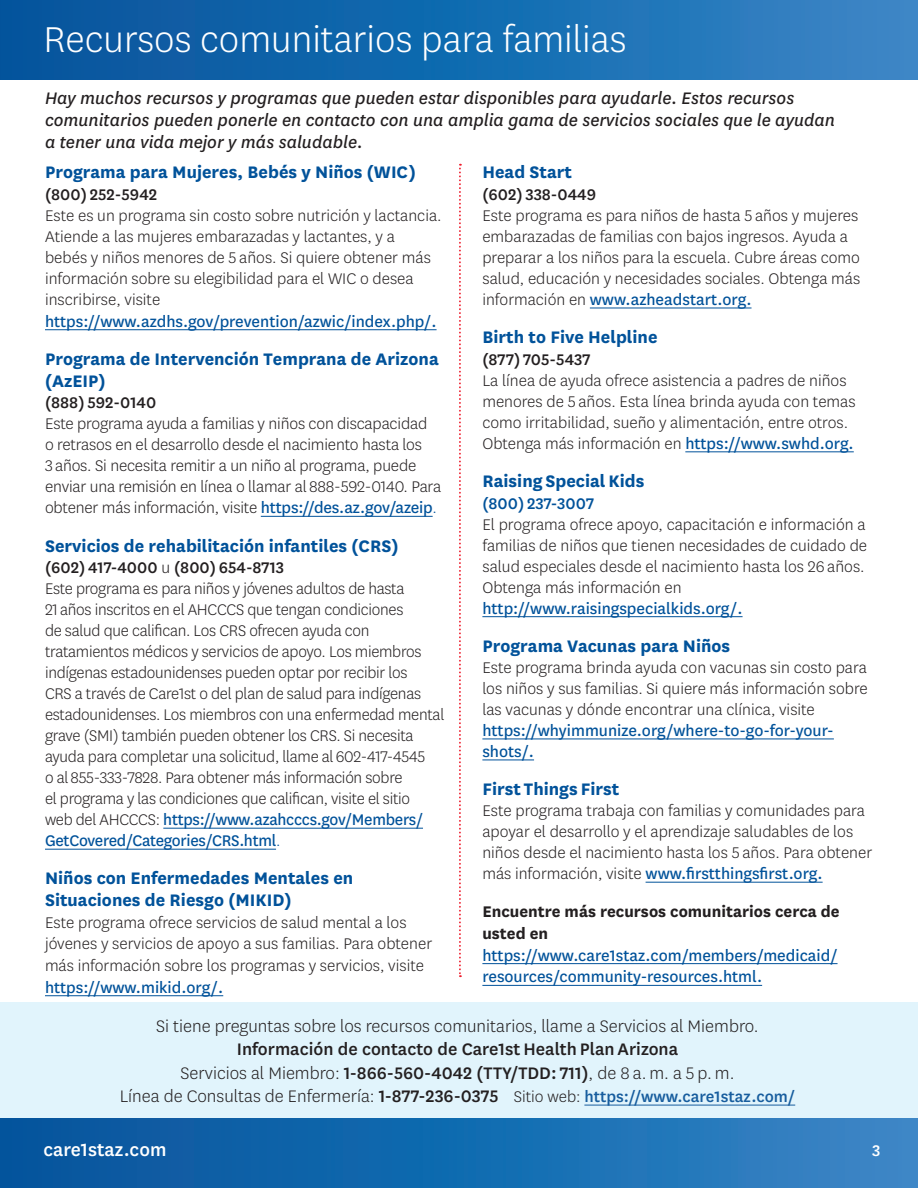
<style>
.page{position:relative;width:918px;height:1188px;background:#fff}
.page>*{position:absolute;margin:0;border:0;box-sizing:border-box;transform-origin:0 0}
.t1{font:300 42px "Centene Sans";color:#fff}
.t2{font:500 21px "Centene Sans";color:#fff}
.t3{font:700 19.5px/21.8px "Centene Sans";color:#01529a}
.t4{font:300 19.5px "Centene Sans";color:#231f20}
.t5{font:italic 19.5px/21.8px "Centene Sans";color:#231f20}
.t6{font:500 19.5px "Centene Sans";color:#231f20}
.t7{font:300 18px/21px "Centene Sans";color:#231f20}
.t8{font:18px/21px "Centene Sans";color:#01529a}
.t9{font:500 18px "Centene Sans";color:#231f20}
.t10{font:700 18px/21.6px "Centene Sans";color:#231f20}
.t11{font:500 18px "Centene Sans";color:#01529a}
.t12{font:500 18px "Centene Sans";color:#fff}
.s1{font-weight:400;color:#01529a}
.s2{color:#01529a}
.s3{font-weight:300}
.s4{font-weight:500}
.s5{font-size:18px}
.s6{font-weight:500;font-size:18px;color:#175d9e}
</style>
<div class="page">
<div style="left:0;top:1003px;width:918px;height:116px;background:#e1f4fc"></div>
<hr style="left:45px;top:329px;width:392px;height:1px;background:#01529a">
<hr style="left:261px;top:516px;width:172px;height:1px;background:#01529a">
<hr style="left:163px;top:828px;width:260px;height:1px;background:#01529a">
<hr style="left:45px;top:849px;width:231px;height:1px;background:#01529a">
<hr style="left:45px;top:995px;width:178px;height:1px;background:#01529a">
<hr style="left:590px;top:308px;width:162px;height:1px;background:#01529a">
<hr style="left:685px;top:451px;width:169px;height:1px;background:#01529a">
<hr style="left:482px;top:616px;width:261px;height:1px;background:#01529a">
<hr style="left:482px;top:739px;width:352px;height:1px;background:#01529a">
<hr style="left:482px;top:760px;width:52px;height:1px;background:#01529a">
<hr style="left:646px;top:882px;width:177px;height:1px;background:#01529a">
<hr style="left:482px;top:963px;width:356px;height:1px;background:#01529a">
<hr style="left:482px;top:985px;width:280px;height:1px;background:#01529a">
<hr style="left:584px;top:1105px;width:211px;height:1px;background:#175d9e">
<svg style="left:459px;top:164px;width:2px;height:813px"></svg>
<div style="left:0;top:1119px;width:918px;height:69px;background:linear-gradient(to right,#00529b,#3586c6)"></div>
<div style="left:0;top:0;width:918px;height:79px;background:linear-gradient(to right,#00529b,#3486c6)"></div>
<p class="t1" style="left:44px;top:13px;width:585px">Recursos comunitarios para familias</p>
<p class="t5" style="left:45px;top:87px;width:792px">Hay muchos recursos y programas que pueden estar disponibles para ayudarle. Estos recursos comunitarios pueden ponerle en contacto con una amplia gama de servicios sociales que le ayudan a tener una vida mejor y más saludable.</p>
<p class="t3" style="left:45px;top:160px;width:372px">Programa para Mujeres, Bebés y Niños (WIC)</p>
<p class="t9" style="left:45px;top:182px;width:114px">(800) 252‑5942</p>
<p class="t7" style="left:45px;top:204px;width:398px">Este es un programa sin costo sobre nutrición y lactancia.<br>Atiende a las mujeres embarazadas y lactantes, y a<br>bebés y niños menores de 5 años. Si quiere obtener más información sobre su elegibilidad para el WIC o desea inscribirse, visite</p>
<p class="t8" style="left:45px;top:310px;width:393px">https://www.azdhs.gov/prevention/azwic/index.php/.</p>
<p class="t3" style="left:45px;top:347px;width:395px">Programa de Intervención Temprana de Arizona (AzEIP)</p>
<p class="t9" style="left:45px;top:391px;width:113px">(888) 592‑0140</p>
<p class="t7" style="left:45px;top:413px;width:398px">Este programa ayuda a familias y niños con discapacidad<br>o retrasos en el desarrollo desde el nacimiento hasta los<br>3 años. Si necesita remitir a un niño al programa, puede enviar una remisión en línea o llamar al 888‑592‑0140. Para obtener más información, visite <span class="s1">https://des.az.gov/azeip</span><span class="s2">.</span></p>
<p class="t3" style="left:45px;top:533px;width:355px">Servicios de rehabilitación infantiles (CRS)</p>
<p class="t9" style="left:45px;top:555px;width:241px">(602) 417‑4000 <span class="s3">u</span> (800) 654‑8713</p>
<p class="t7" style="left:45px;top:578px;width:401px">Este programa es para niños y jóvenes adultos de hasta<br>21 años inscritos en el AHCCCS que tengan condiciones<br>de salud que califican. Los CRS ofrecen ayuda con tratamientos médicos y servicios de apoyo. Los miembros indígenas estadounidenses pueden optar por recibir los<br>CRS a través de Care1st o del plan de salud para indígenas estadounidenses. Los miembros con una enfermedad mental grave (SMI) también pueden obtener los CRS. Si necesita ayuda para completar una solicitud, llame al 602‑417‑4545<br>o al 855‑333‑7828. Para obtener más información sobre<br>el programa y las condiciones que califican, visite el sitio<br>web del AHCCCS: <span class="s1">https://www.azahcccs.gov/Members/ GetCovered/Categories/CRS.html</span><span class="s2">.</span></p>
<p class="t3" style="left:45px;top:866px;width:310px">Niños con Enfermedades Mentales en<br>Situaciones de Riesgo (MIKID)</p>
<p class="t7" style="left:45px;top:911px;width:389px;line-height:21.6px">Este programa ofrece servicios de salud mental a los jóvenes y servicios de apoyo a sus familias. Para obtener más información sobre los programas y servicios, visite</p>
<p class="t8" style="left:45px;top:976px;width:180px">https://www.mikid.org/.</p>
<p class="t3" style="left:482px;top:160px;width:91px">Head Start</p>
<p class="t9" style="left:482px;top:182px;width:115px">(602) 338‑0449</p>
<p class="t7" style="left:482px;top:204px;width:379px">Este programa es para niños de hasta 5 años y mujeres embarazadas de familias con bajos ingresos. Ayuda a preparar a los niños para la escuela. Cubre áreas como salud, educación y necesidades sociales. Obtenga más información en <span class="s1">www.azheadstart.org.</span></p>
<p class="t3" style="left:482px;top:325px;width:177px">Birth to Five Helpline</p>
<p class="t9" style="left:482px;top:347px;width:110px">(877) 705‑5437</p>
<p class="t7" style="left:482px;top:369px;width:375px">La línea de ayuda ofrece asistencia a padres de niños menores de 5 años. Esta línea brinda ayuda con temas como irritabilidad, sueño y alimentación, entre otros.<br>Obtenga más información en <span class="s1">https://www.swhd.org.</span></p>
<p class="t3" style="left:482px;top:469px;width:164px">Raising Special Kids</p>
<p class="t11" style="left:482px;top:491px;width:113px">(800) 237‑3007</p>
<p class="t7" style="left:482px;top:513px;width:386px">El programa ofrece apoyo, capacitación e información a familias de niños que tienen necesidades de cuidado de salud especiales desde el nacimiento hasta los 26 años.<br>Obtenga más información en</p>
<p class="t8" style="left:482px;top:597px;width:262px">http://www.raisingspecialkids.org/.</p>
<p class="t3" style="left:482px;top:634px;width:249px">Programa Vacunas para Niños</p>
<p class="t7" style="left:482px;top:656px;width:387px;text-align:justify">Este programa brinda ayuda con vacunas sin costo para los niños y sus familias. Si quiere más información sobre las vacunas y dónde encontrar una clínica, visite</p>
<p class="t8" style="left:482px;top:719px;width:353px">https://whyimmunize.org/where-to-go-for-your&shy;shots/.</p>
<p class="t3" style="left:482px;top:777px;width:138px">First Things First</p>
<p class="t7" style="left:482px;top:800px;width:391px">Este programa trabaja con familias y comunidades para apoyar el desarrollo y el aprendizaje saludables de los niños desde el nacimiento hasta los 5 años. Para obtener más información, visite <span class="s1">www.firstthingsfirst.org.</span></p>
<p class="t10" style="left:482px;top:900px;width:359px">Encuentre más recursos comunitarios cerca de usted en</p>
<p class="t8" style="left:482px;top:943px;width:357px;line-height:21.8px">https://www.care1staz.com/members/medicaid/ resources/community-resources.html.</p>
<p class="t4" style="left:156px;top:1014px;width:604px">Si tiene preguntas sobre los recursos comunitarios, llame a Servicios al Miembro.</p>
<p class="t6" style="left:237px;top:1036px;width:443px">Información de contacto de Care1st Health Plan Arizona</p>
<p class="t4" style="left:180px;top:1061px;width:556px">Servicios al Miembro: <span class="s4">1‑866‑560‑4042 (TTY/TDD: 711)</span>, de 8 a. m. a 5 p. m.</p>
<p class="t4" style="left:120px;top:1084px;width:677px">Línea de Consultas de Enfermería: <span class="s4">1‑877‑236‑0375</span> <span class="s5">Sitio web:</span> <span class="s6">https://www.care1staz.com/</span></p>
<p class="t2" style="left:44px;top:1135px;width:124px">care1staz.com</p>
<p class="t12" style="left:872px;top:1139px;width:10px">3</p>
</div>
